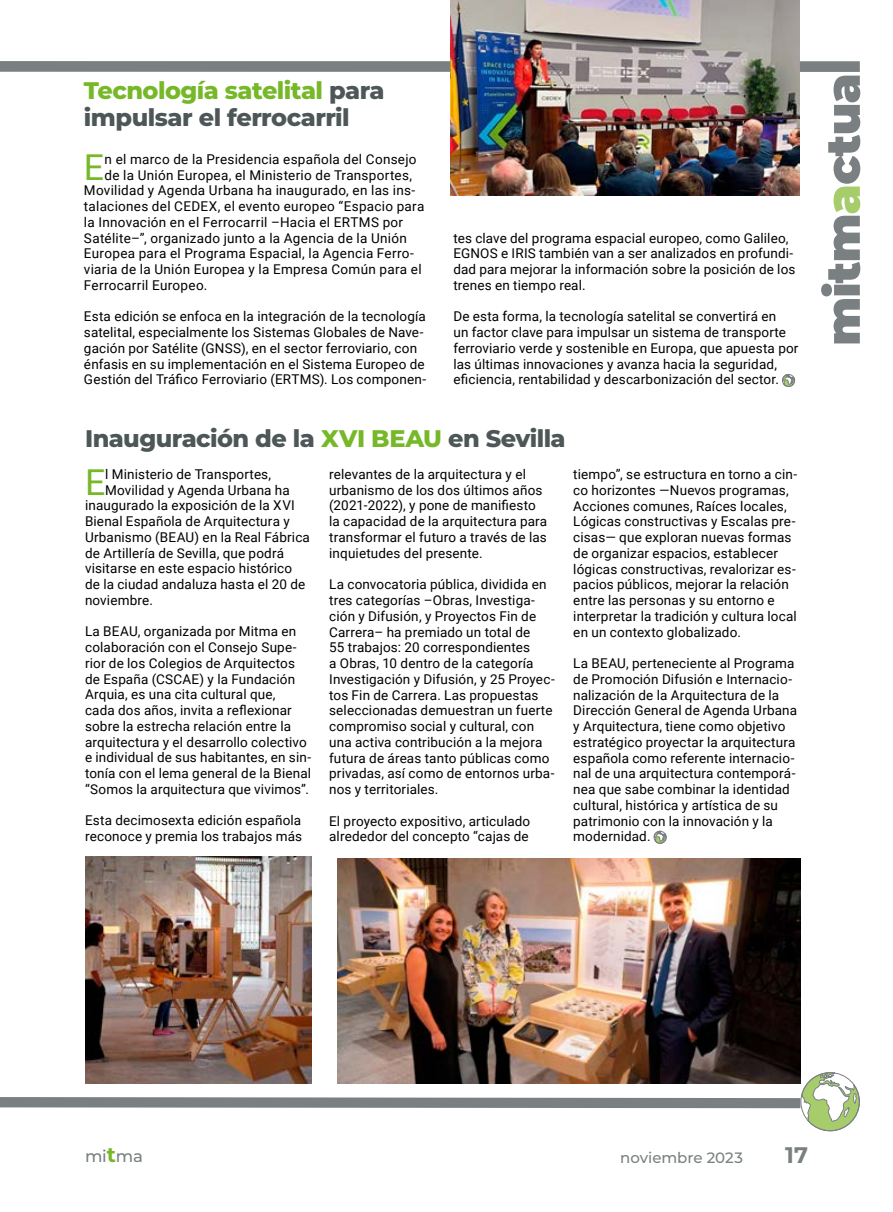
<style>
.page{position:relative;width:893px;height:1212px;background:#fff}
.page>*{position:absolute;margin:0;border:0;box-sizing:border-box;transform-origin:0 0}
.t1{font:35.7px "Roboto";color:#76b828}
.t2{font:800 24px/27px "Montserrat";letter-spacing:-.02em;color:#4d5758}
.t3{font:700 22.5px "Montserrat";color:#7a8081}
.t4{font:500 16.5px "Montserrat";color:#7a8081}
.t5{font:500 15px "Montserrat";color:#7a8081}
.t6{font:13.5px/15.8px "Roboto";letter-spacing:.01em;color:#000}
.s1{color:#76b828}
.s2{font-weight:700;font-size:21px;color:#76b828}
</style>
<div class="page">
<svg style="left:0;top:61px;width:860px;height:123px"></svg>
<svg style="left:821px;top:187px;width:39px;height:156px"></svg>
<svg style="left:802px;top:1072px;width:58px;height:59px"></svg>
<div style="left:800px;top:1072px;width:60px;height:59px;border:1px solid #7a8081;border-radius:50%"></div>
<div style="left:84px;top:75px;width:347px;height:323px;background:#fff"></div>
<svg style="left:0;top:984px;width:800px;height:124px"></svg>
<img style="left:450px;top:0;width:350px;height:195px">
<img style="left:85px;top:857px;width:226px;height:226px">
<img style="left:337px;top:859px;width:463px;height:224px">
<svg style="left:782px;top:374px;width:13px;height:13px"></svg>
<div style="left:782px;top:374px;width:13px;height:13px;border:1px solid #7a8081;border-radius:50%"></div>
<svg style="left:654px;top:831px;width:12px;height:12px"></svg>
<div style="left:654px;top:831px;width:12px;height:12px;border:1px solid #7a8081;border-radius:50%"></div>
<h2 class="t2" style="left:84px;top:75px;width:302px"><span class="s1">Tecnología satelital</span> para impulsar el ferrocarril</h2>
<h1 class="t1" style="left:84px;top:142px;width:22px">E</h1>
<p class="t6" style="left:105px;top:151px;width:313px">n el marco de la Presidencia española del Consejo</p>
<p class="t6" style="left:105px;top:166px;width:309px">de la Unión Europea, el Ministerio de Transportes,</p>
<p class="t6" style="left:84px;top:182px;width:333px">Movilidad y Agenda Urbana ha inaugurado, en las ins-</p>
<p class="t6" style="left:84px;top:198px;width:342px">talaciones del CEDEX, el evento europeo “Espacio para</p>
<p class="t6" style="left:84px;top:214px;width:321px">la Innovación en el Ferrocarril –Hacia el ERTMS por</p>
<p class="t6" style="left:84px;top:229px;width:324px">Satélite–”, organizado junto a la Agencia de la Unión</p>
<p class="t6" style="left:84px;top:245px;width:332px">Europea para el Programa Espacial, la Agencia Ferro-</p>
<p class="t6" style="left:84px;top:261px;width:339px">viaria de la Unión Europea y la Empresa Común para el</p>
<p class="t6" style="left:84px;top:277px;width:125px">Ferrocarril Europeo.</p>
<p class="t6" style="left:84px;top:308px;width:344px">Esta edición se enfoca en la integración de la tecnología satelital, especialmente los Sistemas Globales de Nave&shy;gación por Satélite (GNSS), en el sector ferroviario, con énfasis en su implementación en el Sistema Europeo de Gestión del Tráfico Ferroviario (ERTMS). Los componen-</p>
<p class="t6" style="left:453px;top:229px;width:344px">tes clave del programa espacial europeo, como Galileo, EGNOS e IRIS también van a ser analizados en profundi&shy;dad para mejorar la información sobre la posición de los trenes en tiempo real.</p>
<p class="t6" style="left:453px;top:308px;width:347px">De esta forma, la tecnología satelital se convertirá en<br>un factor clave para impulsar un sistema de transporte ferroviario verde y sostenible en Europa, que apuesta por las últimas innovaciones y avanza hacia la seguridad, eficiencia, rentabilidad y descarbonización del sector.</p>
<h2 class="t2" style="left:85px;top:424px;width:482px">Inauguración de la <span class="s1">XVI BEAU</span> en Sevilla</h2>
<h1 class="t1" style="left:85px;top:457px;width:22px">E</h1>
<p class="t6" style="left:105px;top:466px;width:167px">l Ministerio de Transportes,</p>
<p class="t6" style="left:329px;top:466px;width:220px">relevantes de la arquitectura y el urbanismo de los dos últimos años (2021-2022), y pone de manifiesto la capacidad de la arquitectura para transformar el futuro a través de las inquietudes del presente.</p>
<p class="t6" style="left:329px;top:576px;width:227px">La convocatoria pública, dividida en tres categorías –Obras, Investiga&shy;ción y Difusión, y Proyectos Fin de Carrera– ha premiado un total de<br>55 trabajos: 20 correspondientes<br>a Obras, 10 dentro de la categoría Investigación y Difusión, y 25 Proyec&shy;tos Fin de Carrera. Las propuestas seleccionadas demuestran un fuerte compromiso social y cultural, con una activa contribución a la mejora futura de áreas tanto públicas como privadas, así como de entornos urba&shy;nos y territoriales.</p>
<p class="t6" style="left:329px;top:812px;width:203px">El proyecto expositivo, articulado alrededor del concepto “cajas de</p>
<p class="t6" style="left:105px;top:481px;width:186px">Movilidad y Agenda Urbana ha</p>
<p class="t6" style="left:85px;top:497px;width:211px">inaugurado la exposición de la XVI</p>
<p class="t6" style="left:85px;top:513px;width:206px">Bienal Española de Arquitectura y</p>
<p class="t6" style="left:85px;top:529px;width:226px">Urbanismo (BEAU) en la Real Fábrica</p>
<p class="t6" style="left:85px;top:544px;width:201px">de Artillería de Sevilla, que podrá</p>
<p class="t6" style="left:85px;top:560px;width:209px">visitarse en este espacio histórico</p>
<p class="t6" style="left:85px;top:576px;width:222px">de la ciudad andaluza hasta el 20 de</p>
<p class="t6" style="left:85px;top:592px;width:69px">noviembre.</p>
<p class="t6" style="left:85px;top:623px;width:228px">La BEAU, organizada por Mitma en colaboración con el Consejo Supe&shy;rior de los Colegios de Arquitectos de España (CSCAE) y la Fundación Arquia, es una cita cultural que,<br>cada dos años, invita a reflexionar sobre la estrecha relación entre la arquitectura y el desarrollo colectivo e individual de sus habitantes, en sin&shy;tonía con el lema general de la Bienal “Somos la arquitectura que vivimos”.</p>
<p class="t6" style="left:85px;top:812px;width:219px">Esta decimosexta edición española reconoce y premia los trabajos más</p>
<p class="t6" style="left:573px;top:466px;width:225px">tiempo”, se estructura en torno a cin&shy;co horizontes —Nuevos programas, Acciones comunes, Raíces locales, Lógicas constructivas y Escalas pre&shy;cisas— que exploran nuevas formas de organizar espacios, establecer lógicas constructivas, revalorizar es&shy;pacios públicos, mejorar la relación entre las personas y su entorno e interpretar la tradición y cultura local en un contexto globalizado.</p>
<p class="t6" style="left:573px;top:655px;width:225px">La BEAU, perteneciente al Programa de Promoción Difusión e Internacio&shy;nalización de la Arquitectura de la Dirección General de Agenda Urbana y Arquitectura, tiene como objetivo estratégico proyectar la arquitectura española como referente internacio&shy;nal de una arquitectura contemporá&shy;nea que sabe combinar la identidad cultural, histórica y artística de su patrimonio con la innovación y la modernidad.</p>
<p class="t4" style="left:85px;top:1144px;width:59px">mi<span class="s2">t</span>ma</p>
<p class="t5" style="left:620px;top:1147px;width:124px">noviembre 2023</p>
<h3 class="t3" style="left:785px;top:1139px;width:24px">17</h3>
</div>
